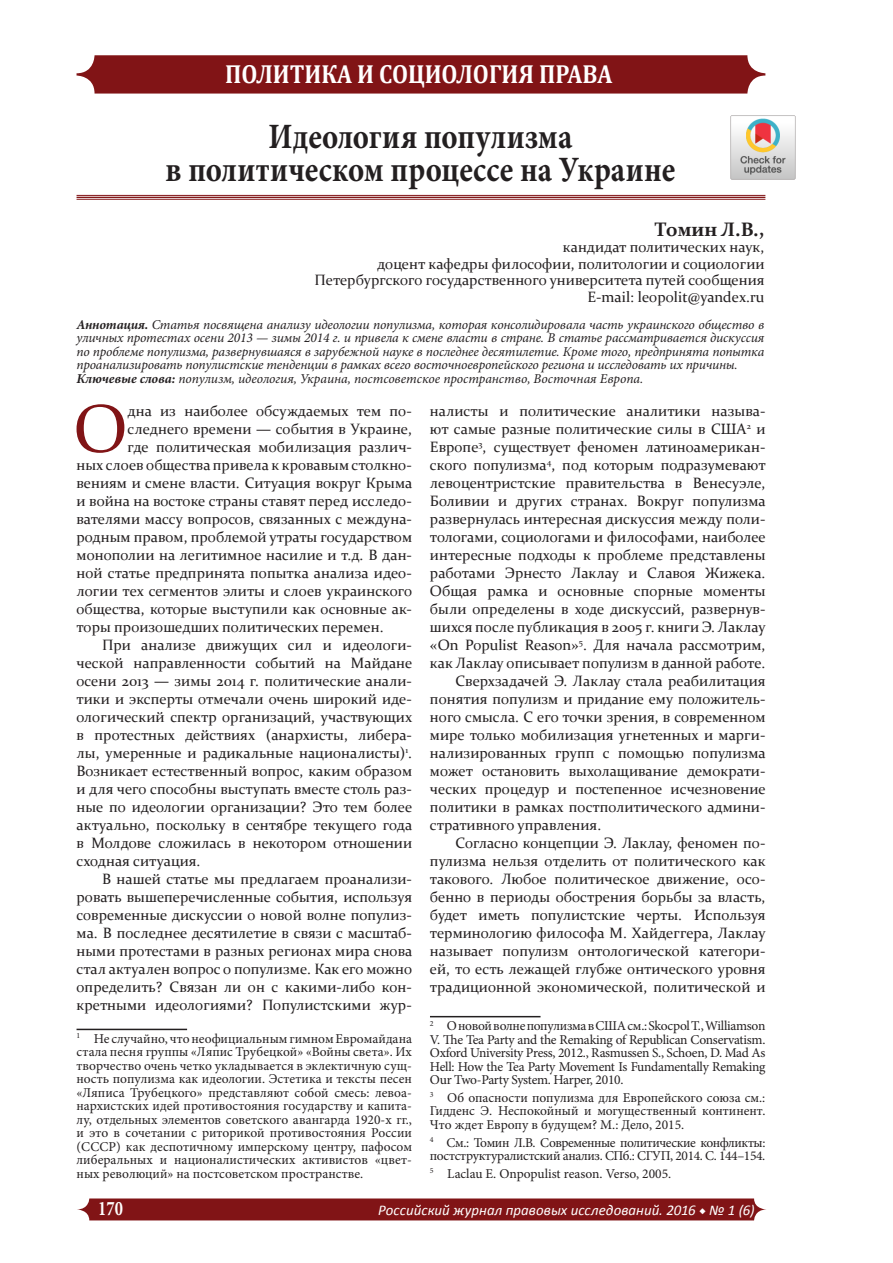
<style>
.page{position:relative;width:893px;height:1263px;background:#fff}
.page>*{position:absolute;margin:0;border:0;box-sizing:border-box;transform-origin:0 0}
.t1{font:67.65px "Constantia";color:#811416}
.Рубрика{font:700 35.7px/33px "Minion Pro";letter-spacing:.01em;color:#231f20;text-align:center;scale:.86 1}
.t2{font:700 26.25px "Cambria";color:#fff;scale:.88 1}
.t3{font:700 20.7px "Minion Pro";color:#fff;scale:.8 1}
.t4{font:700 19.5px "Constantia";color:#231f20}
.t5{font:15px/18px "Constantia";color:#231f20;text-align:justify}
.t6{font:italic 14.85px "Calibri";letter-spacing:.005em;color:#fff}
.t7{font:13.5px/13.5px "Minion Pro";letter-spacing:-.015em;color:#231f20;text-align:justify}
.t8{font:italic 13.5px/13.5px "Minion Pro";letter-spacing:-.005em;color:#231f20;text-align:justify}
.s1{font-weight:700}
.s2{font-family:"Minion Pro";font-weight:700;font-style:normal}
</style>
<div class="page">
<svg style="left:77px;top:1198px;width:689px;height:22px;background:#871f21"></svg>
<div style="left:77px;top:55px;width:688px;height:39px;background:#811416;border-radius:18px"></div>
<hr style="left:77px;top:199px;width:688px;height:1px;background:#811416">
<hr style="left:77px;top:197px;width:688px;height:1px;background:#811416">
<hr style="left:77px;top:195px;width:688px;height:1px;background:#811416">
<hr style="left:77px;top:1029px;width:110px;height:1px;background:#231f20">
<hr style="left:430px;top:1016px;width:110px;height:1px;background:#231f20">
<img style="left:730px;top:115px;width:66px;height:65px">
<h3 class="t2" style="left:225px;top:55px;width:442px">ПОЛИТИКА И СОЦИОЛОГИЯ ПРАВА</h3>
<p class="Рубрика" style="left:166px;top:120px;width:594px">Идеология популизма<br>в политическом процессе на Украине</p>
<p class="t4" style="left:656px;top:215px;width:110px">Томин Л.В.,</p>
<p class="t5" style="left:563px;top:237px;width:203px">кандидат политических наук,</p>
<p class="t5" style="left:377px;top:254px;width:389px">доцент кафедры философии, политологии и социологии</p>
<p class="t5" style="left:315px;top:270px;width:451px">Петербургского государственного университета путей сообщения</p>
<p class="t5" style="left:587px;top:287px;width:178px">E-mail: leopolit@yandex.ru</p>
<p class="t8" style="left:77px;top:317px;width:689px"><span class="s1">Аннотация.</span> Статья посвящена анализу идеологии популизма, которая консолидировала часть украинского общество в уличных протестах осени 2013 — зимы 2014 г. и привела к смене власти в стране. В статье рассматривается дискуссия по проблеме популизма, развернувшаяся в зарубежной науке в последнее десятилетие. Кроме того, предпринята попытка проанализировать популистские тенденции в рамках всего восточноевропейского региона и исследовать их причины.</p>
<p class="t8" style="left:77px;top:371px;width:568px"><span class="s1">Ключевые слова:</span> популизм, идеология, Украина, постсоветское пространство, Восточная Европа.</p>
<p class="t1" style="left:73px;top:383px;width:56px">О</p>
<p class="t5" style="left:128px;top:401px;width:286px">дна из наиболее обсуждаемых тем по-</p>
<p class="t5" style="left:430px;top:401px;width:337px">налисты и политические аналитики называ&shy;ют самые разные политические силы в США<sup>2</sup> и Европе<sup>3</sup>, существует феномен латиноамерикан&shy;ского популизма<sup>4</sup>, под которым подразумевают левоцентристские правительства в Венесуэле, Боливии и других странах. Вокруг популизма развернулась интересная дискуссия между поли&shy;тологами, социологами и философами, наиболее интересные подходы к проблеме представлены работами Эрнесто Лаклау и Славоя Жижека.<br>Общая рамка и основные спорные моменты были определены в ходе дискуссий, развернув&shy;шихся после публикация в 2005 г. книги Э. Лаклау «On Populist Reason»<sup>5</sup>. Для начала рассмотрим, как Лаклау описывает популизм в данной работе.</p>
<p class="t5" style="left:430px;top:671px;width:337px;text-indent:26px">Сверхзадачей Э. Лаклау стала реабилитация понятия популизм и придание ему положитель&shy;ного смысла. С его точки зрения, в современном мире только мобилизация угнетенных и марги&shy;нализированных групп с помощью популизма может остановить выхолащивание демократи&shy;ческих процедур и постепенное исчезновение политики в рамках постполитического админи&shy;стративного управления.</p>
<p class="t5" style="left:430px;top:833px;width:337px;text-indent:26px">Согласно концепции Э. Лаклау, феномен по&shy;пулизма нельзя отделить от политического как такового. Любое политическое движение, осо&shy;бенно в периоды обострения борьбы за власть, будет иметь популистские черты. Используя терминологию философа М. Хайдеггера, Лаклау называет популизм онтологической категори&shy;ей, то есть лежащей глубже онтического уровня традиционной экономической, политической и</p>
<p class="t7" style="left:430px;top:1019px;width:337px"><sup>2</sup> О новой волне популизма в США см.: Skocpol T., Williamson V. The Tea Party and the Remaking of Republican Conservatism.<br>Oxford University Press, 2012., Rasmussen S., Schoen, D. Mad As Hell: How the Tea Party Movement Is Fundamentally Remaking Our Two-Party System. Harper, 2010.</p>
<p class="t7" style="left:430px;top:1091px;width:337px"><sup>3</sup> Об опасности популизма для Европейского союза см.:<br>Гидденс Э. Неспокойный и могущественный континент.<br>Что ждет Европу в будущем? М.: Дело, 2015.</p>
<p class="t7" style="left:430px;top:1136px;width:337px"><sup>4</sup> См.: Томин Л.В. Современные политические конфликты: постструктуралистский анализ. СПб.: СГУП, 2014. С. 144–154.</p>
<p class="t7" style="left:430px;top:1167px;width:243px"><sup>5</sup> Laclau E. Onpopulist reason. Verso, 2005.</p>
<p class="t5" style="left:128px;top:419px;width:286px">следнего времени — события в Украине,</p>
<p class="t5" style="left:128px;top:437px;width:286px">где политическая мобилизация различ-</p>
<p class="t5" style="left:77px;top:455px;width:337px">ных слоев общества привела к кровавым столкно-</p>
<p class="t5" style="left:77px;top:473px;width:337px">вениям и смене власти. Ситуация вокруг Крыма</p>
<p class="t5" style="left:77px;top:491px;width:337px">и война на востоке страны ставят перед исследо-</p>
<p class="t5" style="left:77px;top:509px;width:337px">вателями массу вопросов, связанных с междуна-</p>
<p class="t5" style="left:77px;top:527px;width:337px">родным правом, проблемой утраты государством</p>
<p class="t5" style="left:77px;top:545px;width:337px">монополии на легитимное насилие и т.д. В дан-</p>
<p class="t5" style="left:77px;top:563px;width:337px">ной статье предпринята попытка анализа идео-</p>
<p class="t5" style="left:77px;top:581px;width:337px">логии тех сегментов элиты и слоев украинского</p>
<p class="t5" style="left:77px;top:599px;width:337px">общества, которые выступили как основные ак-</p>
<p class="t5" style="left:77px;top:617px;width:308px">торы произошедших политических перемен.</p>
<p class="t5" style="left:77px;top:635px;width:337px;text-indent:26px">При анализе движущих сил и идеологи&shy;ческой направленности событий на Майдане осени 2013 — зимы 2014 г. политические анали&shy;тики и эксперты отмечали очень широкий иде&shy;ологический спектр организаций, участвующих в протестных действиях (анархисты, либера&shy;лы, умеренные и радикальные националисты)<sup>1</sup>.<br>Возникает естественный вопрос, каким образом и для чего способны выступать вместе столь раз&shy;ные по идеологии организации? Это тем более актуально, поскольку в сентябре текущего года в Молдове сложилась в некотором отношении сходная ситуация.</p>
<p class="t5" style="left:77px;top:869px;width:337px;text-indent:26px">В нашей статье мы предлагаем проанализи&shy;ровать вышеперечисленные события, используя современные дискуссии о новой волне популиз&shy;ма. В последнее десятилетие в связи с масштаб&shy;ными протестами в разных регионах мира снова стал актуален вопрос о популизме. Как его можно определить? Связан ли он с какими-либо кон&shy;кретными идеологиями? Популистскими жур-</p>
<p class="t7" style="left:77px;top:1032px;width:337px"><sup>1</sup> Не случайно, что неофициальным гимном Евромайдана стала песня группы «Ляпис Трубецкой» «Войны света». Их творчество очень четко укладывается в эклектичную сущ&shy;ность популизма как идеологии. Эстетика и тексты песен «Ляписа Трубецкого» представляют собой смесь: левоа&shy;нархистских идей противостояния государству и капита&shy;лу, отдельных элементов советского авангарда 1920-х гг., и это в сочетании с риторикой противостояния России (СССР) как деспотичному имперскому центру, пафосом либеральных и националистических активистов «цвет&shy;ных революций» на постсоветском пространстве.</p>
<p class="t3" style="left:98px;top:1194px;width:32px">170</p>
<p class="t6" style="left:378px;top:1200px;width:378px">Российский журнал правовых исследований. 2016 <span class="s2">◆</span> № 1 (6)</p>
</div>
